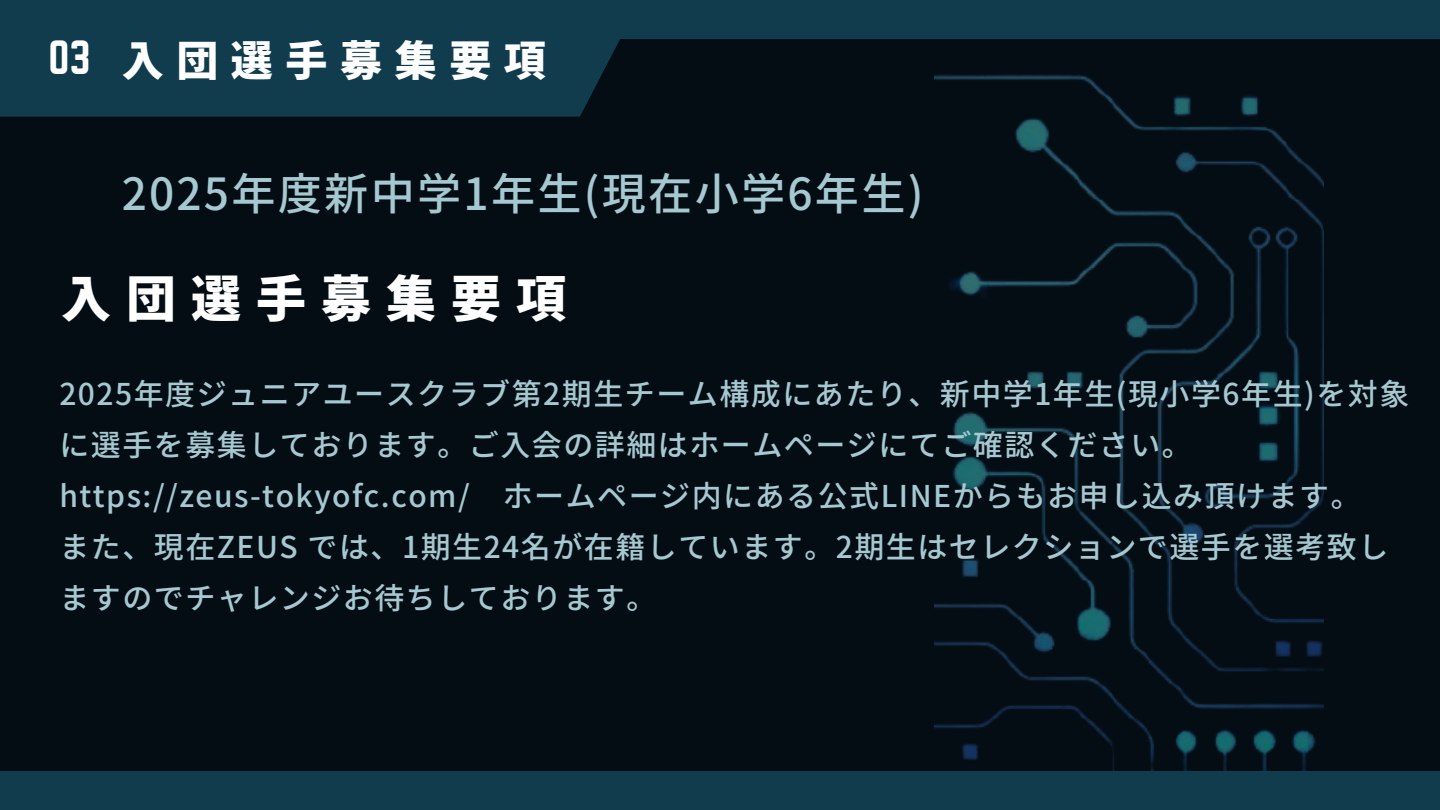
<style>
.page{position:relative;width:1440px;height:810px;background:#040d13}
.page>*{position:absolute;margin:0;border:0;box-sizing:border-box;transform-origin:0 0}
.t1{font:900 50px "Noto Sans JP";letter-spacing:.3em;color:#fff}
.t2{font:500 44.2px "Noto Sans JP";letter-spacing:.05em;color:#a6c8d1}
.t3{font:900 42px "Noto Sans JP";letter-spacing:.3em;color:#fff}
.t4{font:42px "Norwester";color:#fff}
.t5{font:500 30px/51px "Noto Sans JP";letter-spacing:.05em;color:#a6c8d1}
</style>
<div class="page">
<div style="left:0;top:0;width:1440px;height:38px;background:#113c4d"></div>
<div style="left:0;top:772px;width:1440px;height:38px;background:#113c4d"></div>
<svg style="left:0;top:38px;width:640px;height:79px;background:#103849"></svg>
<img style="left:935px;top:74px;width:389px;height:697px">
<p class="t4" style="left:48px;top:32px;width:44px">03</p>
<h2 class="t3" style="left:122px;top:27px;width:426px">入団選手募集要項</h2>
<h2 class="t2" style="left:122px;top:159px;width:803px">2025年度新中学1年生(現在小学6年生)</h2>
<p class="t1" style="left:61px;top:259px;width:506px">入団選手募集要項</p>
<h1 class="t5" style="left:59px;top:367px;width:1351px">2025年度ジュニアユースクラブ第2期生チーム構成にあたり、新中学1年生(現小学6年生)を対象に選手を募集しております。ご入会の詳細はホームページにてご確認ください。</h1>
<p class="t5" style="left:59px;top:469px;width:1303px">https://zeus-tokyofc.com/ ホームページ内にある公式LINEからもお申し込み頂けます。</p>
<p class="t5" style="left:59px;top:520px;width:1331px">また、現在ZEUS では、1期生24名が在籍しています。2期生はセレクションで選手を選考致しますのでチャレンジお待ちしております。</p>
</div>
